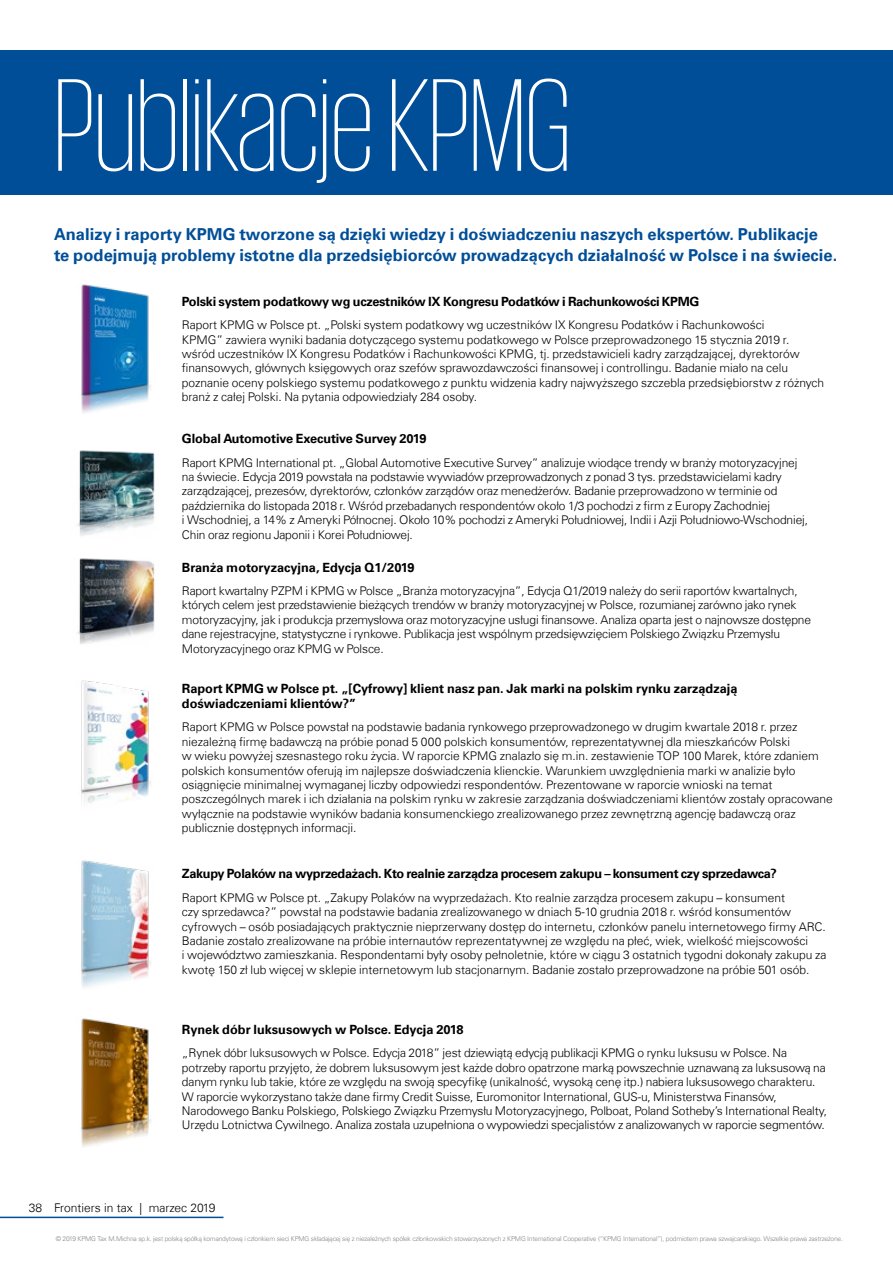
<style>
.page{position:relative;width:893px;height:1263px;background:#fff}
.page>*{position:absolute;margin:0;border:0;box-sizing:border-box;transform-origin:0 0}
.t1{font:200 135px "KPMG";color:#fff}
.t2{font:700 16.5px/21px "Universfor KPMG";letter-spacing:.005em;color:#004e98}
.t3{font:700 12.75px "Universfor KPMG";letter-spacing:-.02em;color:#000}
.t4{font:700 12.75px/15.3px "Universfor KPMG";color:#000}
.t5{font:300 12px/14.4px "Universfor KPMG";letter-spacing:-.01em;color:#000}
.t6{font:300 6.6px "Universfor KPMG";letter-spacing:-.025em;color:#808285}
</style>
<div class="page">
<div style="left:0;top:50px;width:893px;height:144px;background:#004e98"></div>
<img style="left:81px;top:284px;width:70px;height:129px">
<img style="left:77px;top:450px;width:78px;height:86px">
<img style="left:78px;top:558px;width:77px;height:86px">
<img style="left:81px;top:680px;width:70px;height:123px">
<img style="left:81px;top:860px;width:70px;height:128px">
<img style="left:81px;top:1018px;width:70px;height:129px">
<hr style="left:0;top:1216px;width:224px;height:2px;background:#004e98">
<h1 class="t1" style="left:54px;top:61px;width:519px">Publikacje KPMG</h1>
<h2 class="t2" style="left:54px;top:223px;width:785px">Analizy i raporty KPMG tworzone są dzięki wiedzy i doświadczeniu naszych ekspertów. Publikacje te podejmują problemy istotne dla przedsiębiorców prowadzących działalność w Polsce i na świecie.</h2>
<p class="t3" style="left:182px;top:294px;width:519px">Polski system podatkowy wg uczestników IX Kongresu Podatków i Rachunkowości KPMG</p>
<p class="t5" style="left:182px;top:318px;width:644px">Raport KPMG w Polsce pt. „Polski system podatkowy wg uczestników IX Kongresu Podatków i Rachunkowości<br>KPMG” zawiera wyniki badania dotyczącego systemu podatkowego w Polsce przeprowadzonego 15 stycznia 2019 r. wśród uczestników IX Kongresu Podatków i Rachunkowości KPMG, tj. przedstawicieli kadry zarządzającej, dyrektorów finansowych, głównych księgowych oraz szefów sprawozdawczości finansowej i controllingu. Badanie miało na celu poznanie oceny polskiego systemu podatkowego z punktu widzenia kadry najwyższego szczebla przedsiębiorstw z różnych branż z całej Polski. Na pytania odpowiedziały 284 osoby.</p>
<p class="t3" style="left:182px;top:431px;width:246px">Global Automotive Executive Survey 2019</p>
<p class="t5" style="left:182px;top:455px;width:628px">Raport KPMG International pt. „Global Automotive Executive Survey” analizuje wiodące trendy w branży motoryzacyjnej na świecie. Edycja 2019 powstała na podstawie wywiadów przeprowadzonych z ponad 3 tys. przedstawicielami kadry zarządzającej, prezesów, dyrektorów, członków zarządów oraz menedżerów. Badanie przeprowadzono w terminie od października do listopada 2018 r. Wśród przebadanych respondentów około 1/3 pochodzi z firm z Europy Zachodniej<br>i Wschodniej, a 14% z Ameryki Północnej. Około 10% pochodzi z Ameryki Południowej, Indii i Azji Południowo-Wschodniej, Chin oraz regionu Japonii i Korei Południowej.</p>
<p class="t4" style="left:182px;top:559px;width:234px">Branża motoryzacyjna, Edycja Q1/2019</p>
<p class="t5" style="left:182px;top:583px;width:631px">Raport kwartalny PZPM i KPMG w Polsce „Branża motoryzacyjna”, Edycja Q1/2019 należy do serii raportów kwartalnych, których celem jest przedstawienie bieżących trendów w branży motoryzacyjnej w Polsce, rozumianej zarówno jako rynek motoryzacyjny, jak i produkcja przemysłowa oraz motoryzacyjne usługi finansowe. Analiza oparta jest o najnowsze dostępne dane rejestracyjne, statystyczne i rynkowe. Publikacja jest wspólnym przedsięwzięciem Polskiego Związku Przemysłu Motoryzacyjnego oraz KPMG w Polsce.</p>
<p class="t4" style="left:182px;top:680px;width:557px">Raport KPMG w Polsce pt. „[Cyfrowy] klient nasz pan. Jak marki na polskim rynku zarządzają doświadczeniami klientów?”</p>
<p class="t5" style="left:182px;top:720px;width:652px">Raport KPMG w Polsce powstał na podstawie badania rynkowego przeprowadzonego w drugim kwartale 2018 r. przez niezależną firmę badawczą na próbie ponad 5 000 polskich konsumentów, reprezentatywnej dla mieszkańców Polski<br>w wieku powyżej szesnastego roku życia. W raporcie KPMG znalazło się m.in. zestawienie TOP 100 Marek, które zdaniem polskich konsumentów oferują im najlepsze doświadczenia klienckie. Warunkiem uwzględnienia marki w analizie było osiągnięcie minimalnej wymaganej liczby odpowiedzi respondentów. Prezentowane w raporcie wnioski na temat poszczególnych marek i ich działania na polskim rynku w zakresie zarządzania doświadczeniami klientów zostały opracowane wyłącznie na podstawie wyników badania konsumenckiego zrealizowanego przez zewnętrzną agencję badawczą oraz publicznie dostępnych informacji.</p>
<p class="t3" style="left:182px;top:866px;width:596px">Zakupy Polaków na wyprzedażach. Kto realnie zarządza procesem zakupu – konsument czy sprzedawca?</p>
<p class="t5" style="left:182px;top:890px;width:646px">Raport KPMG w Polsce pt. „Zakupy Polaków na wyprzedażach. Kto realnie zarządza procesem zakupu – konsument<br>czy sprzedawca?” powstał na podstawie badania zrealizowanego w dniach 5-10 grudnia 2018 r. wśród konsumentów cyfrowych – osób posiadających praktycznie nieprzerwany dostęp do internetu, członków panelu internetowego firmy ARC.<br>Badanie zostało zrealizowane na próbie internautów reprezentatywnej ze względu na płeć, wiek, wielkość miejscowości<br>i województwo zamieszkania. Respondentami były osoby pełnoletnie, które w ciągu 3 ostatnich tygodni dokonały zakupu za kwotę 150 zł lub więcej w sklepie internetowym lub stacjonarnym. Badanie zostało przeprowadzone na próbie 501 osób.</p>
<p class="t4" style="left:182px;top:1022px;width:283px">Rynek dóbr luksusowych w Polsce. Edycja 2018</p>
<p class="t5" style="left:182px;top:1046px;width:647px">„Rynek dóbr luksusowych w Polsce. Edycja 2018” jest dziewiątą edycją publikacji KPMG o rynku luksusu w Polsce. Na potrzeby raportu przyjęto, że dobrem luksusowym jest każde dobro opatrzone marką powszechnie uznawaną za luksusową na danym rynku lub takie, które ze względu na swoją specyfikę (unikalność, wysoką cenę itp.) nabiera luksusowego charakteru.<br>W raporcie wykorzystano także dane firmy Credit Suisse, Euromonitor International, GUS-u, Ministerstwa Finansów, Narodowego Banku Polskiego, Polskiego Związku Przemysłu Motoryzacyjnego, Polboat, Poland Sotheby’s International Realty, Urzędu Lotnictwa Cywilnego. Analiza została uzupełniona o wypowiedzi specjalistów z analizowanych w raporcie segmentów.</p>
<p class="t5" style="left:29px;top:1200px;width:188px">38 Frontiers in tax | marzec 2019</p>
<p class="t6" style="left:56px;top:1234px;width:788px">© 2019 KPMG Tax M.Michna sp.k. jest polską spółką komandytową i członkiem sieci KPMG składającej się z niezależnych spółek członkowskich stowarzyszonych z KPMG International Cooperative (“KPMG International”), podmiotem prawa szwajcarskiego. Wszelkie prawa zastrzeżone.</p>
</div>
